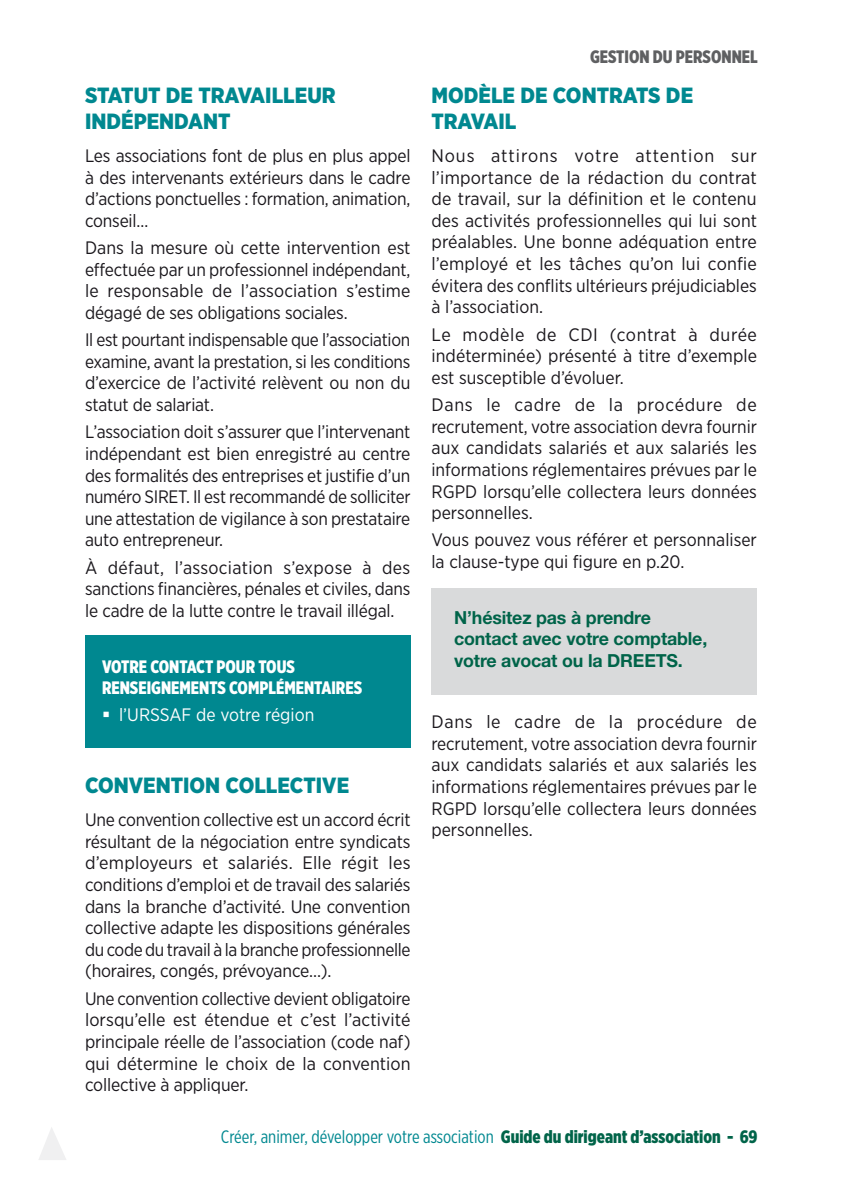
<style>
.page{position:relative;width:842px;height:1191px;background:#fff}
.page>*{position:absolute;margin:0;border:0;box-sizing:border-box;transform-origin:0 0}
.Sous-titre{font:900 22px/26.4px "Gotham Narrow";color:#008890}
.Texte_courant{font:18px/21.6px "Gotham Narrow";letter-spacing:-.01em;color:#1a171c;text-align:justify}
.t1{font:18px "Gotham X Narrow";color:#008890}
.Texte_vert_fond_gris{font:700 18px/21.6px "Helvetica Neue LT Std";letter-spacing:-.01em;color:#006449}
.t2{font:900 18px/21.6px "Gotham X Narrow";color:#fff}
.t3{font:18px "Gotham Narrow";color:#fff}
.t4{font:900 18px "Gotham X Narrow";color:#5f6062}
.s1{font-weight:900;color:#006449}
</style>
<div class="page">
<div style="left:85px;top:635px;width:325px;height:85px;background:#008890"></div>
<div style="left:85px;top:684px;width:325px;height:63px;background:#008890"></div>
<div style="left:431px;top:588px;width:326px;height:106px;background:#d9dadb"></div>
<svg style="left:39px;top:1127px;width:27px;height:33px"></svg>
<p class="Sous-titre" style="left:85px;top:81px;width:252px">STATUT DE TRAVAILLEUR<br>INDÉPENDANT</p>
<p class="Texte_courant" style="left:85px;top:144px;width:327px">Les associations font de plus en plus appel à des intervenants extérieurs dans le cadre d’actions ponctuelles : formation, animation, conseil…</p>
<p class="Texte_courant" style="left:85px;top:237px;width:327px">Dans la mesure où cette intervention est effectuée par un professionnel indépendant, le responsable de l’association s’estime dégagé de ses obligations sociales.</p>
<p class="Texte_courant" style="left:85px;top:329px;width:327px">Il est pourtant indispensable que l’association examine, avant la prestation, si les conditions d’exercice de l’activité relèvent ou non du statut de salariat.</p>
<p class="Texte_courant" style="left:85px;top:421px;width:327px">L’association doit s’assurer que l’intervenant indépendant est bien enregistré au centre des formalités des entreprises et justifie d’un numéro SIRET. Il est recommandé de solliciter une attestation de vigilance à son prestataire auto entrepreneur.</p>
<p class="Texte_courant" style="left:85px;top:556px;width:327px">À défaut, l’association s’expose à des sanctions financières, pénales et civiles, dans le cadre de la lutte contre le travail illégal.</p>
<p class="t2" style="left:102px;top:655px;width:262px">VOTRE CONTACT POUR TOUS<br>RENSEIGNEMENTS COMPLÉMENTAIRES</p>
<p class="t3" style="left:119px;top:704px;width:197px">l’URSSAF de votre région</p>
<p class="Sous-titre" style="left:85px;top:772px;width:266px">CONVENTION COLLECTIVE</p>
<p class="Texte_courant" style="left:85px;top:808px;width:327px">Une convention collective est un accord écrit résultant de la négociation entre syndicats d’employeurs et salariés. Elle régit les conditions d’emploi et de travail des salariés dans la branche d’activité. Une convention collective adapte les dispositions générales du code du travail à la branche professionnelle (horaires, congés, prévoyance…).</p>
<p class="Texte_courant" style="left:85px;top:987px;width:327px">Une convention collective devient obligatoire lorsqu’elle est étendue et c’est l’activité principale réelle de l’association (code naf) qui détermine le choix de la convention collective à appliquer.</p>
<p class="t4" style="left:590px;top:45px;width:169px">GESTION DU PERSONNEL</p>
<p class="Sous-titre" style="left:431px;top:81px;width:263px">MODÈLE DE CONTRATS DE<br>TRAVAIL</p>
<p class="Texte_courant" style="left:431px;top:144px;width:327px">Nous attirons votre attention sur l’importance de la rédaction du contrat de travail, sur la définition et le contenu des activités professionnelles qui lui sont préalables. Une bonne adéquation entre l’employé et les tâches qu’on lui confie évitera des conflits ultérieurs préjudiciables à l’association.</p>
<p class="Texte_courant" style="left:431px;top:323px;width:327px">Le modèle de CDI (contrat à durée indéterminée) présenté à titre d’exemple est susceptible d’évoluer.</p>
<p class="Texte_courant" style="left:431px;top:393px;width:327px">Dans le cadre de la procédure de recrutement, votre association devra fournir aux candidats salariés et aux salariés les informations réglementaires prévues par le RGPD lorsqu’elle collectera leurs données personnelles.</p>
<p class="Texte_courant" style="left:431px;top:529px;width:327px">Vous pouvez vous référer et personnaliser la clause-type qui figure en p.20.</p>
<p class="Texte_vert_fond_gris" style="left:454px;top:606px;width:255px">N’hésitez pas à prendre contact avec votre comptable, votre avocat ou la DREETS.</p>
<p class="Texte_courant" style="left:431px;top:710px;width:327px">Dans le cadre de la procédure de recrutement, votre association devra fournir aux candidats salariés et aux salariés les informations réglementaires prévues par le RGPD lorsqu’elle collectera leurs données personnelles.</p>
<p class="t1" style="left:221px;top:1125px;width:538px">Créer, animer, développer votre association <span class="s1">Guide du dirigeant d’association - 69</span></p>
</div>
